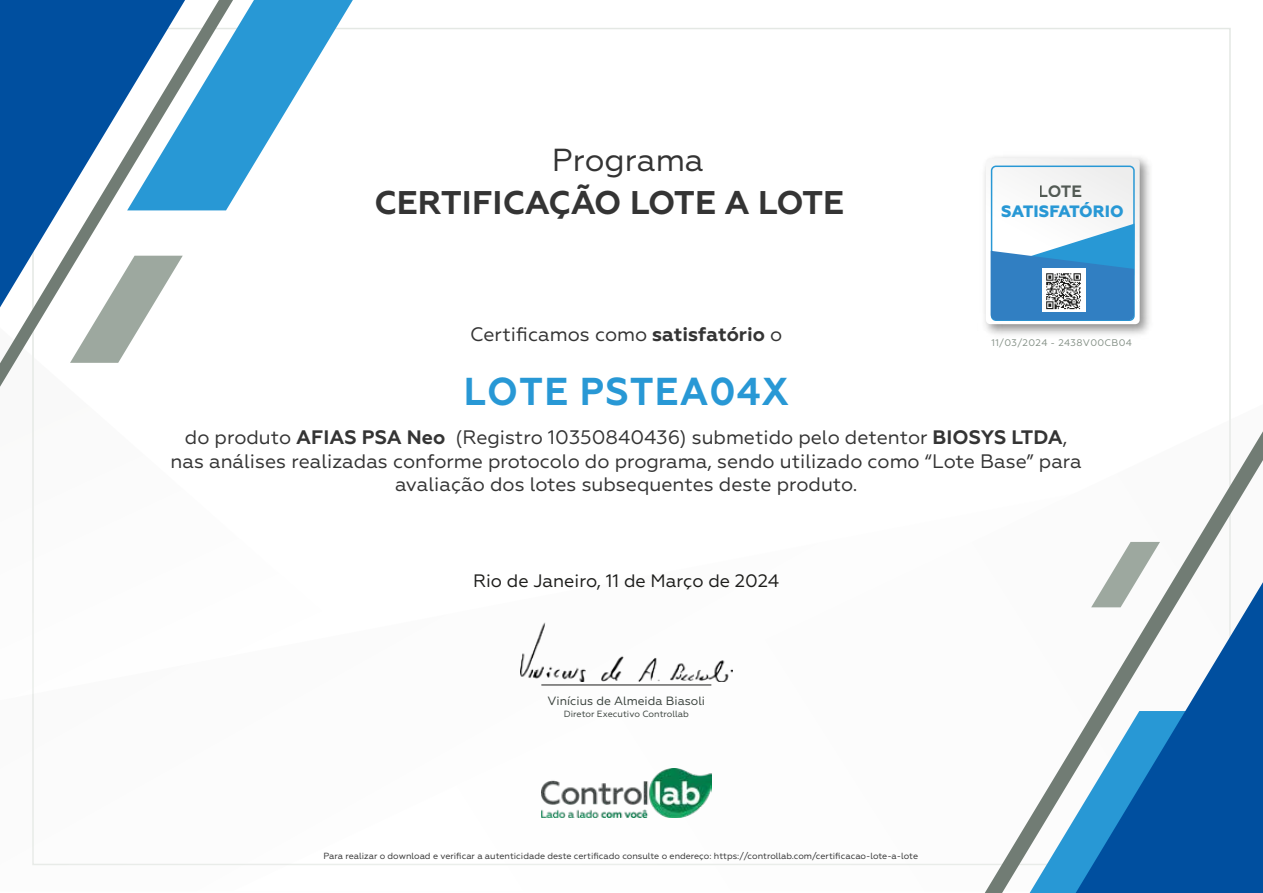
<style>
.page{position:relative;width:1263px;height:893px;background:#fff}
.page>*{position:absolute;margin:0;border:0;box-sizing:border-box;transform-origin:0 0}
.t1{font:700 38.85px "Geometria";letter-spacing:.03em;color:#2898d5;scale:.96 1}
.t2{font:700 32.85px "Geometria";color:#343434}
.t3{font:31.8px "Geometria";color:#343434}
.t4{font:19.5px/23.4px "Geometria";color:#343434;text-align:center}
.t5{font:18px "Geometria";color:#1d1d1b}
.t6{font:800 16.5px "Geometria";color:#2898d5}
.t7{font:700 16.5px "Geometria";color:#48504a}
.t8{font:12px "Geometria";color:#3a423d}
.t9{font:9.6px "Geometria";letter-spacing:.03em;color:#849086}
.t10{font:9px "Geometria";color:#3a423d}
.t11{font:8.85px "Geometria";color:#343434}
.s1{font-weight:700}
</style>
<div class="page">
<svg style="left:985px;top:431px;width:278px;height:462px"></svg>
<svg style="left:1091px;top:542px;width:69px;height:40px"></svg>
<svg style="left:1076px;top:582px;width:187px;height:311px"></svg>
<svg style="left:0;top:0;width:227px;height:387px"></svg>
<svg style="left:70px;top:256px;width:113px;height:107px"></svg>
<svg style="left:127px;top:0;width:226px;height:210px"></svg>
<img style="left:520px;top:622px;width:213px;height:59px">
<img style="left:541px;top:768px;width:170px;height:49px">
<hr style="left:541px;top:685px;width:170px;height:1px;background:#1d1d1b">
<img style="left:984px;top:157px;width:166px;height:178px">
<svg style="left:986px;top:158px;width:154px;height:166px"></svg>
<div style="left:1041px;top:268px;width:44px;height:44px;background:#fff"></div>
<img style="left:1046px;top:273px;width:35px;height:37px">
<h3 class="t3" style="left:552px;top:141px;width:153px">Programa</h3>
<h2 class="t2" style="left:375px;top:183px;width:471px">CERTIFICAÇÃO LOTE A LOTE</h2>
<p class="t4" style="left:470px;top:323px;width:314px">Certificamos como <span class="s1">satisfatório</span> o</p>
<h1 class="t1" style="left:464px;top:369px;width:340px">LOTE PSTEA04X</h1>
<p class="t7" style="left:1039px;top:181px;width:45px">LOTE</p>
<p class="t6" style="left:1001px;top:201px;width:124px">SATISFATÓRIO</p>
<p class="t9" style="left:991px;top:337px;width:142px">11/03/2024 - 2438V00CB04</p>
<p class="t4" style="left:170px;top:426px;width:913px">do produto <span class="s1">AFIAS PSA Neo</span> (Registro 10350840436) submetido pelo detentor <span class="s1">BIOSYS LTDA</span>, nas análises realizadas conforme protocolo do programa, sendo utilizado como “Lote Base” para avaliação dos lotes subsequentes deste produto.</p>
<p class="t5" style="left:473px;top:571px;width:308px">Rio de Janeiro, 11 de Março de 2024</p>
<p class="t8" style="left:547px;top:694px;width:159px">Vinícius de Almeida Biasoli</p>
<p class="t10" style="left:564px;top:709px;width:127px">Diretor Executivo Controllab</p>
<p class="t11" style="left:323px;top:850px;width:596px">Para realizar o download e verificar a autenticidade deste certificado consulte o endereço: https://controllab.com/certificacao-lote-a-lote</p>
</div>
